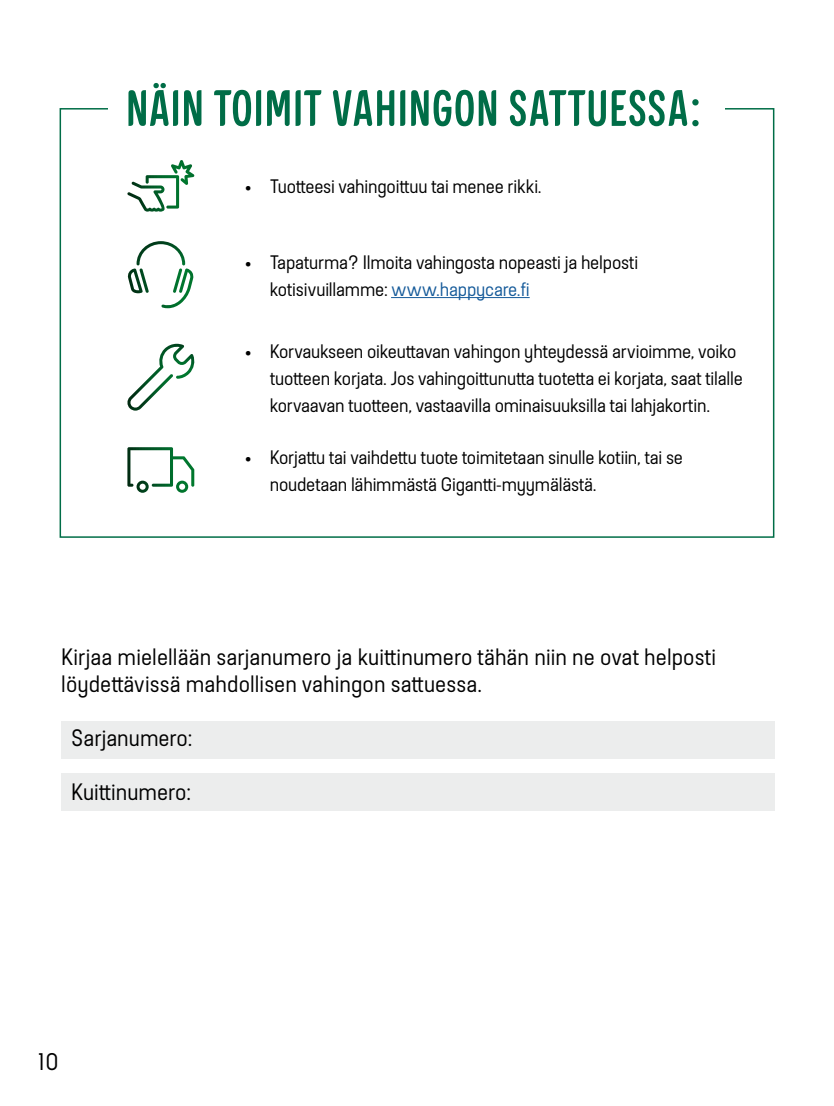
<style>
.page{position:relative;width:834px;height:1106px;background:#fff}
.page>*{position:absolute;margin:0;border:0;box-sizing:border-box;transform-origin:0 0}
.t1{font:51px "Elkjop Headline";letter-spacing:.015em;color:#006d47}
.t2{font:24px "Elkjop Bodytext";color:#000}
.t3{font:23.7px/27px "Elkjop Bodytext";letter-spacing:.005em;color:#000}
.t4{font:19.5px/27px "Elkjop Bodytext";letter-spacing:-.01em;color:#000}
.s1{color:#165b9a}
</style>
<div class="page">
<div style="left:61px;top:774px;width:713px;height:37px;background:#eceded"></div>
<div style="left:61px;top:721px;width:713px;height:37px;background:#eceded"></div>
<hr style="left:391px;top:297px;width:138px;height:1px;background:#165b9a">
<img style="left:127px;top:160px;width:67px;height:52px">
<img style="left:127px;top:241px;width:67px;height:67px">
<img style="left:127px;top:344px;width:68px;height:66px">
<img style="left:127px;top:447px;width:67px;height:46px">
<h1 class="t1" style="left:126px;top:81px;width:577px">NÄIN TOIMIT VAHINGON SATTUESSA:</h1>
<p class="t4" style="left:244px;top:173px;width:299px">• Tuotteesi vahingoittuu tai menee rikki.</p>
<p class="t4" style="left:270px;top:249px;width:370px;text-indent:-26px">• Tapaturma? Ilmoita vahingosta nopeasti ja helposti kotisivuillamme: <span class="s1">www.happycare.fi</span></p>
<p class="t4" style="left:270px;top:338px;width:474px;text-indent:-26px">• Korvaukseen oikeuttavan vahingon yhteydessä arvioimme, voiko tuotteen korjata. Jos vahingoittunutta tuotetta ei korjata, saat tilalle korvaavan tuotteen, vastaavilla ominaisuuksilla tai lahjakortin.</p>
<p class="t4" style="left:270px;top:444px;width:414px;text-indent:-26px">• Korjattu tai vaihdettu tuote toimitetaan sinulle kotiin, tai se noudetaan lähimmästä Gigantti-myymälästä.</p>
<p class="t3" style="left:61px;top:643px;width:656px">Kirjaa mielellään sarjanumero ja kuittinumero tähän niin ne ovat helposti löydettävissä mahdollisen vahingon sattuessa.</p>
<p class="t3" style="left:71px;top:724px;width:122px">Sarjanumero:</p>
<p class="t3" style="left:71px;top:778px;width:121px">Kuittinumero:</p>
<p class="t2" style="left:38px;top:1048px;width:22px">10</p>
</div>
